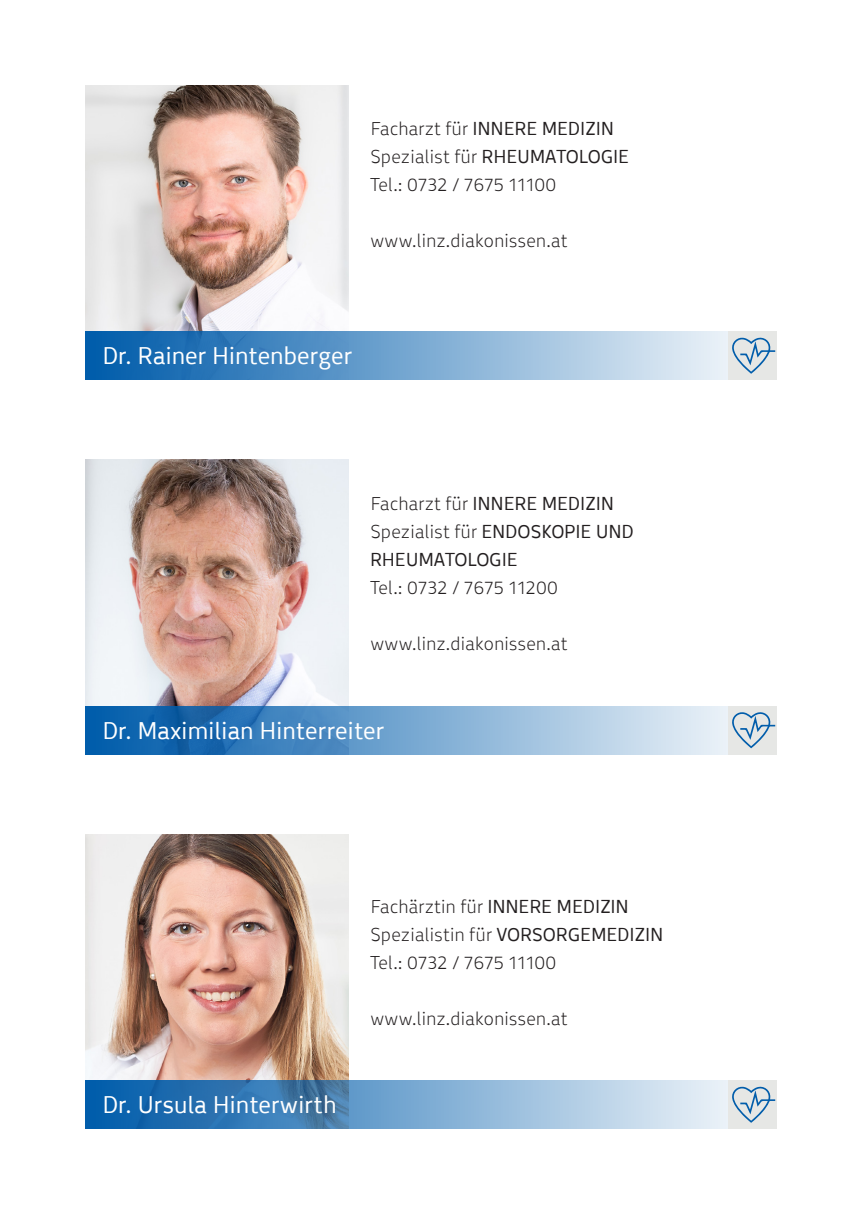
<style>
.page{position:relative;width:862px;height:1214px;background:#fff}
.page>*{position:absolute;margin:0;border:0;box-sizing:border-box;transform-origin:0 0}
.t1{font:24px "pkdregular";color:#fff}
.t2{font:18.6px "pkdlight";color:#231f20}
.t3{font:18.6px "pkdregular";color:#231f20}
.s1{font-family:"pkdlight"}
.s2{font-family:"pkdregular"}
</style>
<div class="page">
<img style="left:85px;top:459px;width:263px;height:247px">
<svg style="left:85px;top:706px;width:644px;height:48px;background:#6fa2ce"></svg>
<img style="left:85px;top:834px;width:263px;height:246px">
<svg style="left:85px;top:1080px;width:644px;height:48px;background:#71a1cb"></svg>
<div style="left:729px;top:706px;width:48px;height:48px;background:#e6e7e5"></div>
<svg style="left:732px;top:712px;width:43px;height:36px"></svg>
<div style="left:729px;top:1080px;width:48px;height:48px;background:#e6e7e5"></div>
<svg style="left:732px;top:1086px;width:43px;height:36px"></svg>
<img style="left:85px;top:85px;width:263px;height:246px">
<div style="left:85px;top:331px;width:692px;height:49px;background:linear-gradient(to right,#0058a8,#fefefe)"></div>
<div style="left:729px;top:331px;width:48px;height:49px;background:#e6e7e5"></div>
<svg style="left:732px;top:337px;width:43px;height:37px"></svg>
<p class="t3" style="left:370px;top:115px;width:245px"><span class="s1">Facharzt für</span> INNERE MEDIZIN</p>
<p class="t2" style="left:370px;top:143px;width:260px">Spezialist für <span class="s2">RHEUMATOLOGIE</span></p>
<p class="t2" style="left:370px;top:171px;width:188px">Tel.: 0732 / 7675 11100</p>
<p class="t2" style="left:370px;top:227px;width:199px">www.linz.diakonissen.at</p>
<p class="t1" style="left:102px;top:338px;width:252px">Dr. Rainer Hintenberger</p>
<p class="t3" style="left:370px;top:489px;width:245px"><span class="s1">Facharzt für</span> INNERE MEDIZIN</p>
<p class="t2" style="left:370px;top:517px;width:265px">Spezialist für <span class="s2">ENDOSKOPIE UND</span></p>
<p class="t3" style="left:370px;top:545px;width:149px">RHEUMATOLOGIE</p>
<p class="t2" style="left:370px;top:573px;width:189px">Tel.: 0732 / 7675 11200</p>
<p class="t2" style="left:370px;top:629px;width:199px">www.linz.diakonissen.at</p>
<p class="t1" style="left:102px;top:712px;width:284px">Dr. Maximilian Hinterreiter</p>
<p class="t2" style="left:370px;top:892px;width:260px">Fachärztin für <span class="s2">INNERE MEDIZIN</span></p>
<p class="t2" style="left:370px;top:920px;width:295px">Spezialistin für <span class="s2">VORSORGEMEDIZIN</span></p>
<p class="t2" style="left:370px;top:948px;width:188px">Tel.: 0732 / 7675 11100</p>
<p class="t1" style="left:102px;top:1087px;width:235px">Dr. Ursula Hinterwirth</p>
<p class="t2" style="left:370px;top:1004px;width:199px">www.linz.diakonissen.at</p>
</div>
